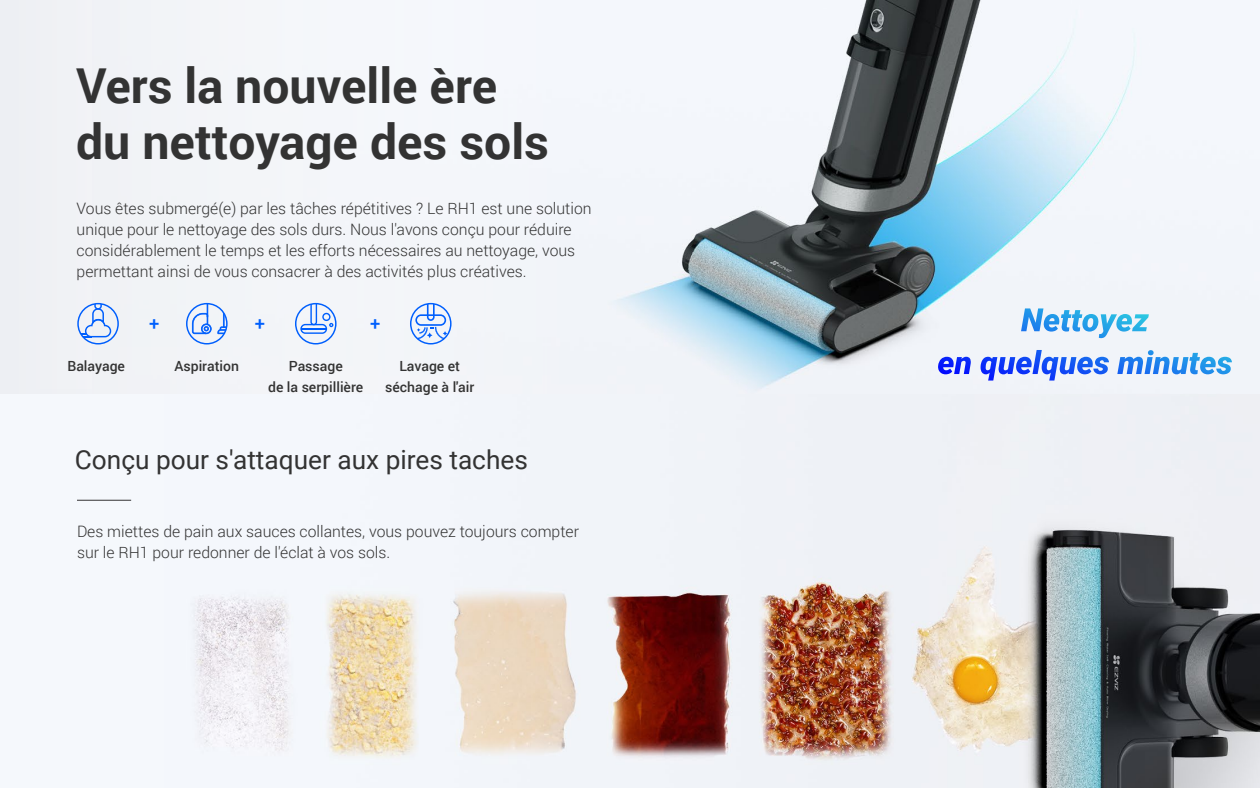
<style>
.page{position:relative;width:1260px;height:788px;background:#fff}
.page>*{position:absolute;margin:0;border:0;box-sizing:border-box;transform-origin:0 0}
.t1{font:700 48.12px/56px "Roboto";color:#333}
.t2{font:26.25px "Roboto";color:#333}
.t3{font:500 18.38px "Roboto";color:#005ffd}
.t4{font:300 15.75px/21px "Roboto";color:#333}
.t5{font:500 14px/21px "Roboto";color:#333;text-align:center}
</style>
<div class="page">
<img style="left:164px;top:394px;width:1096px;height:394px">
<div style="left:0;top:389px;width:164px;height:399px;background:#f5f8fc"></div>
<img style="left:599px;top:0;width:661px;height:394px">
<div style="left:0;top:0;width:599px;height:394px;background:#f3f5f9"></div>
<hr style="left:77px;top:499px;width:54px;height:1px;background:#333">
<svg style="left:77px;top:303px;width:42px;height:41px"></svg>
<svg style="left:186px;top:303px;width:42px;height:41px"></svg>
<svg style="left:410px;top:303px;width:42px;height:41px"></svg>
<svg style="left:295px;top:303px;width:42px;height:41px"></svg>
<svg style="left:1021px;top:308px;width:128px;height:30px"></svg>
<svg style="left:938px;top:357px;width:33px;height:17px"></svg>
<svg style="left:981px;top:350px;width:128px;height:30px"></svg>
<svg style="left:1117px;top:350px;width:115px;height:24px"></svg>
<h1 class="t1" style="left:76px;top:56px;width:474px">Vers la nouvelle ère du nettoyage des sols</h1>
<p class="t4" style="left:77px;top:197px;width:517px">Vous êtes submergé(e) par les tâches répétitives ? Le RH1 est une solution unique pour le nettoyage des sols durs. Nous l'avons conçu pour réduire considérablement le temps et les efforts nécessaires au nettoyage, vous permettant ainsi de vous consacrer à des activités plus créatives.</p>
<p class="t5" style="left:67px;top:355px;width:59px">Balayage</p>
<p class="t3" style="left:149px;top:310px;width:12px">+</p>
<p class="t3" style="left:255px;top:310px;width:12px">+</p>
<p class="t3" style="left:370px;top:310px;width:12px">+</p>
<p class="t5" style="left:174px;top:355px;width:66px">Aspiration</p>
<p class="t5" style="left:268px;top:355px;width:97px">Passage<br>de la serpillière</p>
<p class="t5" style="left:385px;top:355px;width:91px">Lavage et séchage à l'air</p>
<h2 class="t2" style="left:75px;top:441px;width:455px">Conçu pour s'attaquer aux pires taches</h2>
<p class="t4" style="left:77px;top:520px;width:504px">Des miettes de pain aux sauces collantes, vous pouvez toujours compter sur le RH1 pour redonner de l'éclat à vos sols.</p>
</div>
